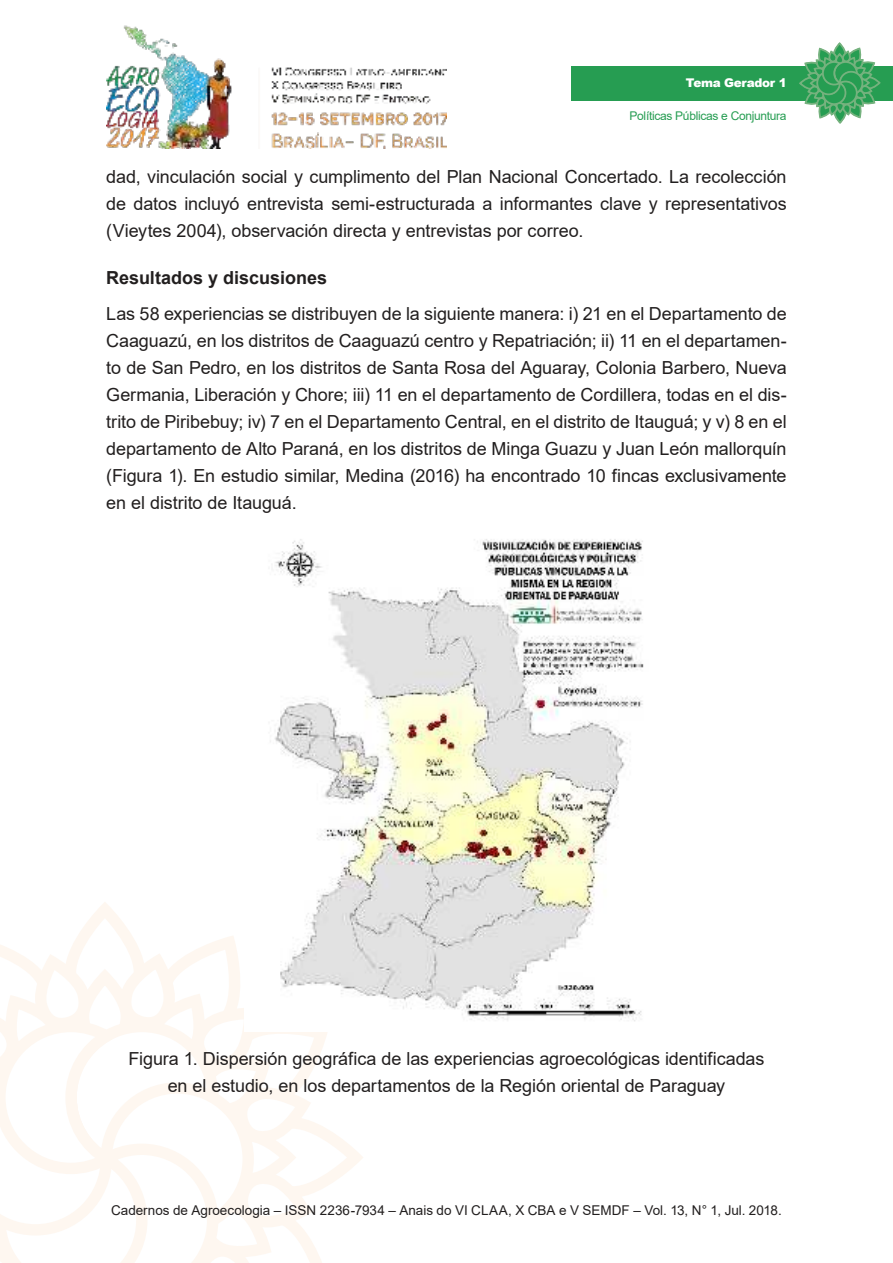
<style>
.page{position:relative;width:893px;height:1263px;background:#fff}
.page>*{position:absolute;margin:0;border:0;box-sizing:border-box;transform-origin:0 0}
.t1{font:18px/27px "Arial";letter-spacing:-.005em;color:#221f1f;text-align:justify}
.t2{font:700 18px "Arial";color:#221f1f}
.t3{font:13.5px "Arial";color:#221f1f}
.t4{font:12px "Arial";letter-spacing:-.025em;color:#269d52}
.t5{font:900 12px "Arial";letter-spacing:-.025em;color:#fff}
</style>
<div class="page">
<img style="left:106px;top:25px;width:340px;height:124px">
<svg style="left:0;top:910px;width:363px;height:353px"></svg>
<div style="left:571px;top:66px;width:322px;height:34px;background:#269d52"></div>
<svg style="left:798px;top:43px;width:83px;height:81px"></svg>
<img style="left:245px;top:539px;width:399px;height:492px">
<p class="t5" style="left:686px;top:76px;width:102px">Tema Gerador 1</p>
<p class="t4" style="left:630px;top:112px;width:159px">Políticas Públicas e Conjuntura</p>
<p class="t1" style="left:106px;top:165px;width:682px">dad, vinculación social y cumplimento del Plan Nacional Concertado. La recolección de datos incluyó entrevista semi-estructurada a informantes clave y representativos (Vieytes 2004), observación directa y entrevistas por correo.</p>
<p class="t2" style="left:106px;top:271px;width:222px">Resultados y discusiones</p>
<p class="t1" style="left:106px;top:302px;width:682px">Las 58 experiencias se distribuyen de la siguiente manera: i) 21 en el Departamento de Caaguazú, en los distritos de Caaguazú centro y Repatriación; ii) 11 en el departamen&shy;to de San Pedro, en los distritos de Santa Rosa del Aguaray, Colonia Barbero, Nueva Germania, Liberación y Chore; iii) 11 en el departamento de Cordillera, todas en el dis&shy;trito de Piribebuy; iv) 7 en el Departamento Central, en el distrito de Itauguá; y v) 8 en el departamento de Alto Paraná, en los distritos de Minga Guazu y Juan León mallorquín (Figura 1). En estudio similar, Medina (2016) ha encontrado 10 fincas exclusivamente en el distrito de Itauguá.</p>
<p class="t1" style="left:129px;top:1047px;width:637px;text-align:center">Figura 1. Dispersión geográfica de las experiencias agroecológicas identificadas en el estudio, en los departamentos de la Región oriental de Paraguay</p>
<p class="t3" style="left:111px;top:1205px;width:672px">Cadernos de Agroecologia – ISSN 2236-7934 – Anais do VI CLAA, X CBA e V SEMDF – Vol. 13, N° 1, Jul. 2018.</p>
</div>
